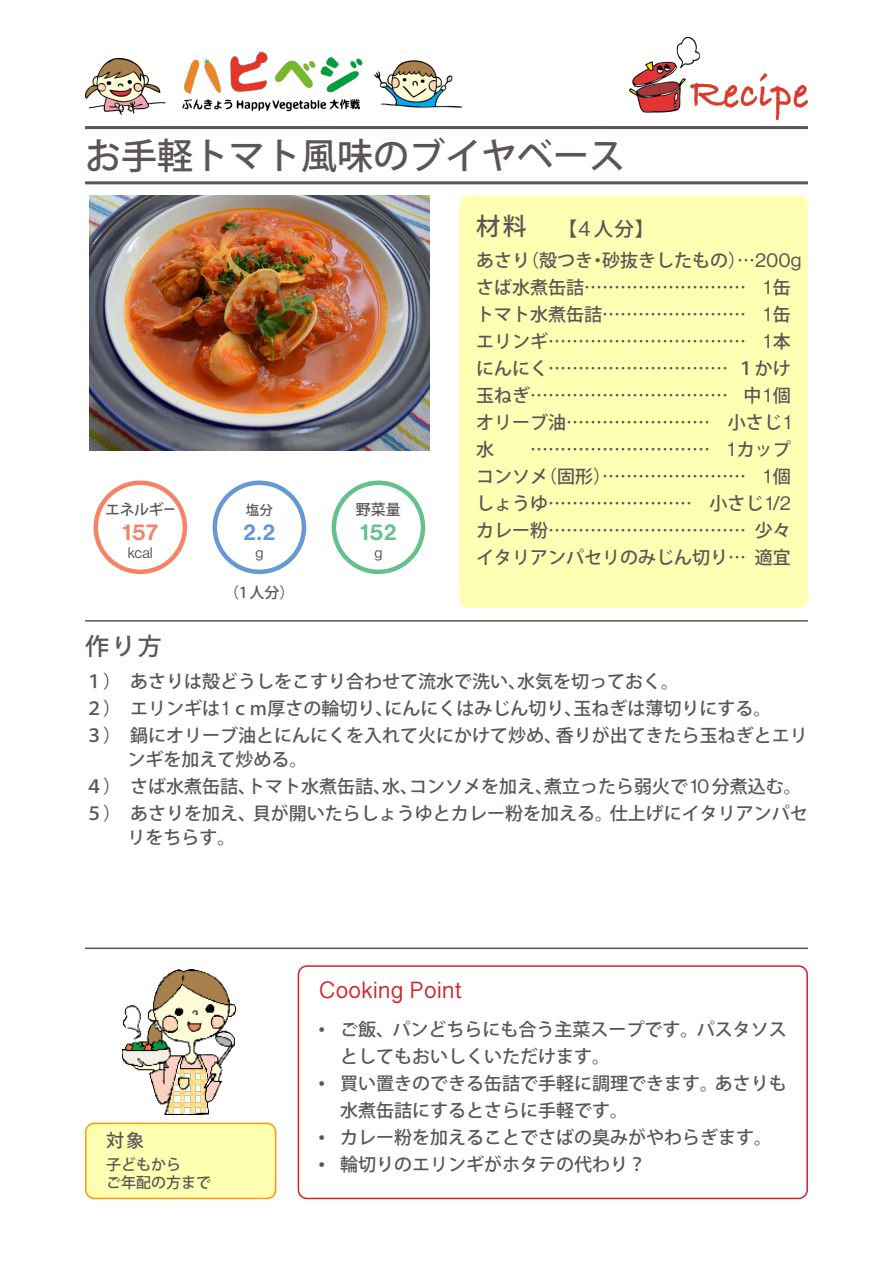
<style>
.page{position:relative;width:893px;height:1263px;background:#fff}
.page>*{position:absolute;margin:0;border:0;box-sizing:border-box;transform-origin:0 0}
.タイトル{font:500 36px "Koz Go Pr 6 N";color:#5b5655}
.t1{font:24px "Lao Sangam MN";color:#d1232a}
.t2{font:500 24px "Koz Go Pr 6 N";color:#5b5655}
.分量_野菜量{font:22.5px "N Haas Grotesk DS Pro 65 Md";color:#65c18b}
.分量_塩分{font:22.5px "N Haas Grotesk DS Pro 65 Md";color:#6599d1}
.分量_エネルギー{font:22.5px "N Haas Grotesk DS Pro 65 Md";color:#f48465}
.t3{font:19.8px "N Haas Grotesk DS Pro 55 Rg";color:#5b5655}
.材料_人数{font:500 19.5px "Koz Go Pr 6 N";color:#5b5655}
.作り方{font:500 18px/24px "Koz Go Pr 6 N";color:#5b5655}
.材料_内容{font:500 18px "Koz Go Pr 6 N";color:#5b5655}
.対象_内容{font:500 15px/18px "Koz Go Pr 6 N";color:#5b5655}
.表_見出し{font:500 15px "Koz Go Pr 6 N";letter-spacing:-.025em;color:#5b5655}
._1人分の栄養価{font:500 15px "Koz Go Pr 6 N";color:#5b5655}
.表_単位{font:14.85px "N Haas Grotesk DS Pro 55 Rg";color:#5b5655}
.表_単位-2{font:500 13.5px "Koz Go Pr 6 N";color:#5b5655}
.s1{font-family:"N Haas Grotesk DS Pro 55 Rg";font-weight:400;font-size:21.45px}
.s2{font-family:"N Haas Grotesk DS Pro 55 Rg";font-weight:400;font-size:19.8px}
</style>
<div class="page">
<div style="left:86px;top:1123px;width:190px;height:75px;background:#ffffb1;border-radius:9px"></div>
<div style="left:85px;top:1123px;width:191px;height:76px;border:2px solid #fd9a00;border-radius:9px"></div>
<img style="left:122px;top:969px;width:113px;height:145px">
<div style="left:298px;top:965px;width:510px;height:234px;border:2px solid #d1232a;border-radius:9px"></div>
<div style="left:459px;top:196px;width:349px;height:412px;background:#ffffb4;border-radius:9px"></div>
<img style="left:629px;top:38px;width:179px;height:81px">
<img style="left:85px;top:51px;width:377px;height:64px">
<div style="left:94px;top:480px;width:93px;height:94px;border:4px solid #f48465;border-radius:50%"></div>
<div style="left:213px;top:480px;width:93px;height:94px;border:4px solid #6599d1;border-radius:50%"></div>
<div style="left:332px;top:480px;width:93px;height:94px;border:4px solid #65c18b;border-radius:50%"></div>
<hr style="left:85px;top:181px;width:723px;height:3px;background:#5b5655">
<hr style="left:85px;top:620px;width:723px;height:2px;background:#5b5655">
<hr style="left:85px;top:947px;width:723px;height:2px;background:#5b5655">
<hr style="left:85px;top:126px;width:723px;height:3px;background:#5b5655">
<img style="left:89px;top:196px;width:340px;height:255px">
<p class="タイトル" style="left:85px;top:135px;width:541px">お手軽トマト風味のブイヤベース</p>
<h2 class="t2" style="left:476px;top:213px;width:52px">材料</h2>
<p class="材料_人数" style="left:558px;top:218px;width:98px">【<span class="s1">4</span>人分【</p>
<p class="材料_内容" style="left:521px;top:250px;width:73px">（殻つき</p>
<p class="材料_内容" style="left:602px;top:250px;width:201px">砂抜きしたもの）…<span class="s2">200g</span></p>
<p class="材料_内容" style="left:476px;top:250px;width:55px">あさり</p>
<p class="材料_内容" style="left:589px;top:250px;width:19px">・</p>
<p class="材料_内容" style="left:476px;top:277px;width:271px">さば水煮缶詰………………………</p>
<p class="材料_内容" style="left:476px;top:304px;width:271px">トマト水煮缶詰……………………</p>
<p class="材料_内容" style="left:764px;top:277px;width:29px">缶<span class="s2">1</span></p>
<p class="材料_内容" style="left:764px;top:304px;width:29px">缶<span class="s2">1</span></p>
<p class="材料_内容" style="left:476px;top:331px;width:271px">エリンギ……………………………</p>
<p class="材料_内容" style="left:737px;top:358px;width:56px">１かけ</p>
<p class="材料_内容" style="left:764px;top:331px;width:29px">本<span class="s2">1</span></p>
<p class="材料_内容" style="left:476px;top:358px;width:253px">にんにく…………………………</p>
<p class="材料_内容" style="left:476px;top:385px;width:253px">玉ねぎ……………………………</p>
<p class="材料_内容" style="left:744px;top:385px;width:49px">中 個<span class="s2">1</span></p>
<p class="材料_内容" style="left:476px;top:412px;width:235px">オリーブ油……………………</p>
<p class="材料_内容" style="left:476px;top:439px;width:19px">水</p>
<p class="材料_内容" style="left:530px;top:439px;width:181px">…………………………</p>
<p class="材料_内容" style="left:728px;top:412px;width:65px">小さじ<span class="s2">1</span></p>
<p class="材料_内容" style="left:728px;top:439px;width:65px"><span class="s2">1</span> カップ</p>
<p class="材料_内容" style="left:539px;top:466px;width:208px">（固形）……………………</p>
<p class="材料_内容" style="left:476px;top:466px;width:73px">コンソメ</p>
<p class="材料_内容" style="left:764px;top:466px;width:29px">個<span class="s2">1</span></p>
<p class="表_見出し" style="left:105px;top:501px;width:72px">エネルギー</p>
<p class="表_単位-2" style="left:246px;top:502px;width:28px">塩分</p>
<p class="表_見出し" style="left:356px;top:501px;width:46px">野菜量</p>
<p class="材料_内容" style="left:476px;top:493px;width:217px">しょうゆ……………………</p>
<p class="材料_内容" style="left:709px;top:493px;width:83px">小さじ<span class="s2">1/2</span></p>
<p class="分量_エネルギー" style="left:122px;top:519px;width:37px">157</p>
<p class="分量_塩分" style="left:243px;top:519px;width:33px">2.2</p>
<p class="分量_野菜量" style="left:360px;top:519px;width:38px">152</p>
<p class="材料_内容" style="left:476px;top:520px;width:271px">カレー粉……………………………</p>
<p class="材料_内容" style="left:755px;top:520px;width:38px">少々</p>
<p class="表_単位" style="left:128px;top:545px;width:27px">kcal</p>
<p class="表_単位" style="left:255px;top:545px;width:10px">g</p>
<p class="表_単位" style="left:374px;top:545px;width:10px">g</p>
<p class="材料_内容" style="left:476px;top:547px;width:271px">イタリアンパセリのみじん切り…</p>
<p class="材料_内容" style="left:755px;top:547px;width:38px">適宜</p>
<p class="_1人分の栄養価" style="left:224px;top:584px;width:72px">（1人分(</p>
<h2 class="t2" style="left:85px;top:632px;width:78px">作り方</h2>
<p class="作り方" style="left:85px;top:669px;width:442px">１）　あさりは殻どうしをこすり合わせて流水で洗い、</p>
<p class="作り方" style="left:517px;top:669px;width:163px">水気を切っておく。</p>
<p class="作り方" style="left:85px;top:696px;width:310px">２）　エリンギは<span class="s2">1</span>ｃｍ厚さの輪切り、</p>
<p class="作り方" style="left:573px;top:696px;width:199px">玉ねぎは薄切りにする。</p>
<p class="作り方" style="left:384px;top:696px;width:199px">にんにくはみじん切り、</p>
<p class="作り方" style="left:128px;top:723px;width:436px;text-indent:-43px">３）　鍋にオリーブ油とにんにくを入れて火にかけて炒め、ンギを加えて炒める。</p>
<p class="作り方" style="left:544px;top:774px;width:259px">煮立ったら弱火で<span class="s2">10</span>分煮込む。</p>
<p class="作り方" style="left:556px;top:723px;width:253px">香りが出てきたら玉ねぎとエリ</p>
<p class="作り方" style="left:85px;top:774px;width:172px">４）　さば水煮缶詰、</p>
<p class="作り方" style="left:247px;top:774px;width:172px">トマト水煮缶詰水、、</p>
<p class="作り方" style="left:409px;top:774px;width:145px">コンソメを加え、</p>
<p class="作り方" style="left:128px;top:801px;width:130px;text-indent:-43px">５）　あさりを加え、リをちらす。</p>
<p class="作り方" style="left:253px;top:801px;width:361px">貝が開いたらしょうゆとカレー粉を加える。</p>
<p class="作り方" style="left:610px;top:801px;width:199px">仕上げにイタリアンパセ</p>
<p class="作り方" style="left:106px;top:1129px;width:39px">対象</p>
<p class="対象_内容" style="left:106px;top:1156px;width:106px">子どもから<br>ご年配の方まで</p>
<h2 class="t1" style="left:319px;top:976px;width:145px">Cooking Point</h2>
<p class="t3" style="left:319px;top:1018px;width:8px">•</p>
<p class="t3" style="left:319px;top:1072px;width:8px">•</p>
<p class="t3" style="left:319px;top:1126px;width:8px">•</p>
<p class="t3" style="left:319px;top:1153px;width:8px">•</p>
<p class="作り方" style="left:340px;top:1018px;width:448px">ご飯、パンどちらにも合う主菜スープです。パスタソス</p>
<p class="作り方" style="left:340px;top:1045px;width:271px">としてもおいしくいただけます。</p>
<p class="作り方" style="left:340px;top:1072px;width:379px">買い置きのできる缶詰で手軽に調理できます。</p>
<p class="作り方" style="left:715px;top:1072px;width:74px">あさりも</p>
<p class="作り方" style="left:340px;top:1099px;width:289px">水煮缶詰にするとさらに手軽です。</p>
<p class="作り方" style="left:340px;top:1126px;width:433px">カレー粉を加えることでさばの臭みがやわらぎます。</p>
<p class="作り方" style="left:340px;top:1153px;width:307px">輪切りのエリンギがホタテの代わり?</p>
</div>
